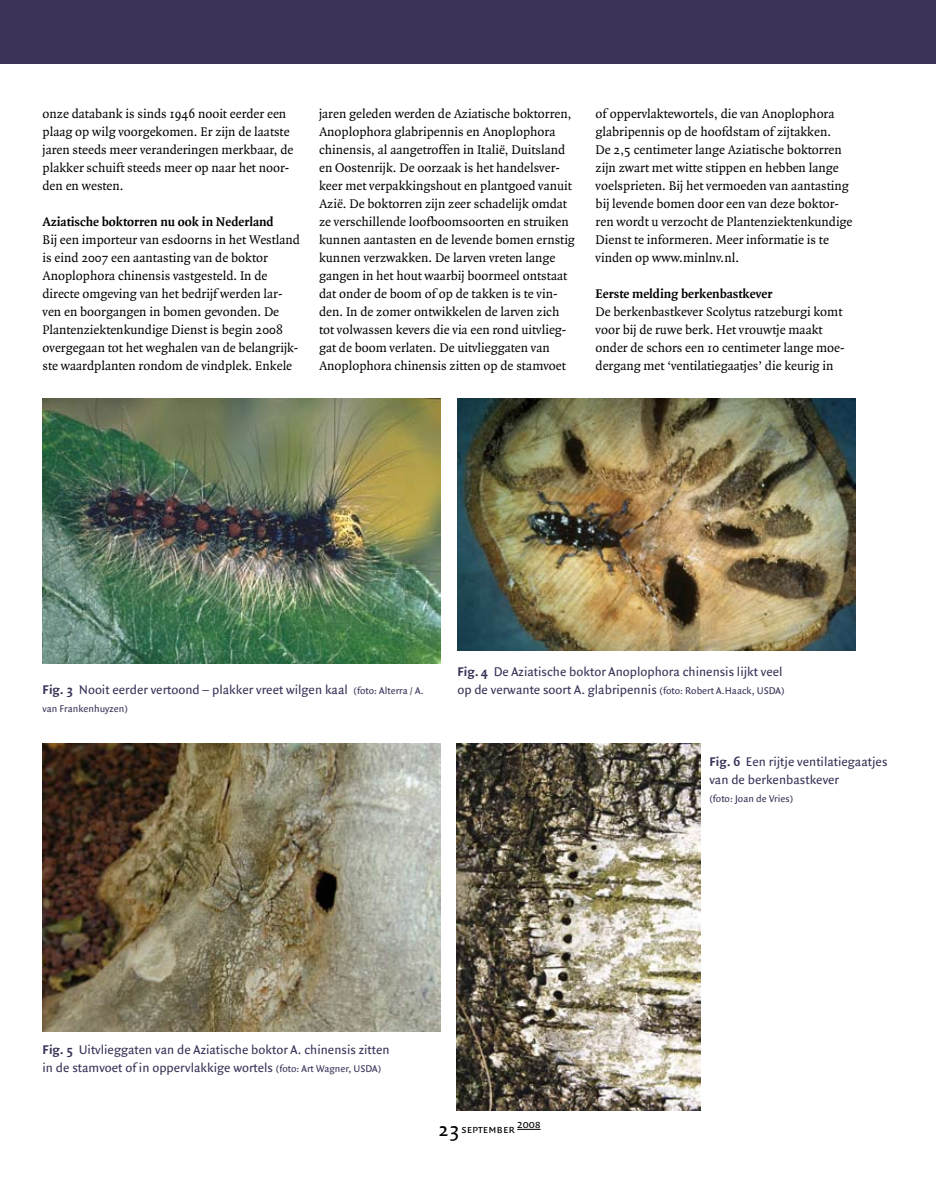
<style>
.page{position:relative;width:936px;height:1191px;background:#fff}
.page>*{position:absolute;margin:0;border:0;box-sizing:border-box;transform-origin:0 0}
.t1{font:13.5px/18px "Quadraat";color:#000}
.t2{font:13.5px/18px "Quadraat Sans";color:#3c3359}
.t3{font:700 13.5px "Quadraat";color:#000}
.t4{font:12px "Quadraat Sans Caps";color:#000}
.t5{font:10.5px "Quadraat Sans";color:#3c3359}
.s1{font-weight:700}
.s2{font-size:10.5px}
.s3{font-family:"Quadraat Sans";font-size:21px}
</style>
<div class="page">
<svg style="left:517px;top:1129px;width:23px;height:1px"></svg>
<div style="left:0;top:0;width:935px;height:64px;background:#3c3359"></div>
<img style="left:43px;top:743px;width:397px;height:288px">
<img style="left:43px;top:398px;width:397px;height:265px">
<img style="left:456px;top:743px;width:244px;height:367px">
<img style="left:457px;top:398px;width:398px;height:252px">
<p class="t1" style="left:43px;top:105px;width:252px">onze databank is sinds 1946 nooit eerder een plaag op wilg voorgekomen. Er zijn de laatste jaren steeds meer veranderingen merkbaar, de plakker schuift steeds meer op naar het noor&shy;den en westen.</p>
<p class="t3" style="left:43px;top:214px;width:233px">Aziatische boktorren nu ook in Nederland</p>
<p class="t1" style="left:43px;top:231px;width:259px">Bij een importeur van esdoorns in het Westland is eind 2007 een aantasting van de boktor Anoplophora chinensis vastgesteld. In de directe omgeving van het bedrijf werden lar&shy;ven en boorgangen in bomen gevonden. De Plantenziektenkundige Dienst is begin 2008 overgegaan tot het weghalen van de belangrijk&shy;ste waardplanten rondom de vindplek. Enkele</p>
<p class="t1" style="left:319px;top:105px;width:257px">jaren geleden werden de Aziatische boktorren, Anoplophora glabripennis en Anoplophora chinensis, al aangetroffen in Italië, Duitsland en Oostenrijk. De oorzaak is het handelsver&shy;keer met verpakkingshout en plantgoed vanuit Azië. De boktorren zijn zeer schadelijk omdat ze verschillende loofboomsoorten en struiken kunnen aantasten en de levende bomen ernstig kunnen verzwakken. De larven vreten lange gangen in het hout waarbij boormeel ontstaat dat onder de boom of op de takken is te vin&shy;den. In de zomer ontwikkelen de larven zich tot volwassen kevers die via een rond uitvlieg&shy;gat de boom verlaten. De uitvlieggaten van Anoplophora chinensis zitten op de stamvoet</p>
<p class="t1" style="left:595px;top:105px;width:258px">of oppervlaktewortels, die van Anoplophora glabripennis op de hoofdstam of zijtakken.<br>De 2,5 centimeter lange Aziatische boktorren zijn zwart met witte stippen en hebben lange voelsprieten. Bij het vermoeden van aantasting bij levende bomen door een van deze boktor&shy;ren wordt u verzocht de Plantenziektenkundige Dienst te informeren. Meer informatie is te vinden op www.minlnv.nl.</p>
<p class="t3" style="left:595px;top:286px;width:178px">Eerste melding berkenbastkever</p>
<p class="t1" style="left:595px;top:303px;width:250px">De berkenbastkever Scolytus ratzeburgi komt voor bij de ruwe berk. Het vrouwtje maakt onder de schors een 10 centimeter lange moe&shy;dergang met ‘ventilatiegaatjes’ die keurig in</p>
<p class="t2" style="left:43px;top:681px;width:382px"><span class="s1">Fig. 3</span> Nooit eerder vertoond – plakker vreet wilgen kaal <span class="s2">(foto: Alterra / A.</span></p>
<p class="t5" style="left:43px;top:702px;width:87px">van Frankenhuyzen)</p>
<p class="t2" style="left:457px;top:663px;width:328px"><span class="s1">Fig. 4</span> De Aziatische boktor Anoplophora chinensis lijkt veel op de verwante soort A. glabripennis <span class="s2">(foto: Robert A.Haack, USDA)</span></p>
<p class="t2" style="left:709px;top:753px;width:180px"><span class="s1">Fig. 6</span> Een rijtje ventilatiegaatjes van de berkenbastkever</p>
<p class="t5" style="left:709px;top:792px;width:85px">(foto: Joan de Vries)</p>
<p class="t2" style="left:43px;top:1041px;width:348px"><span class="s1">Fig. 5</span> Uitvlieggaten van de Aziatische boktor A. chinensis zitten in de stamvoet of in oppervlakkige wortels <span class="s2">(foto: Art Wagner, USDA)</span></p>
<p class="t4" style="left:438px;top:1121px;width:104px"><span class="s3">23</span> september 2008</p>
</div>
